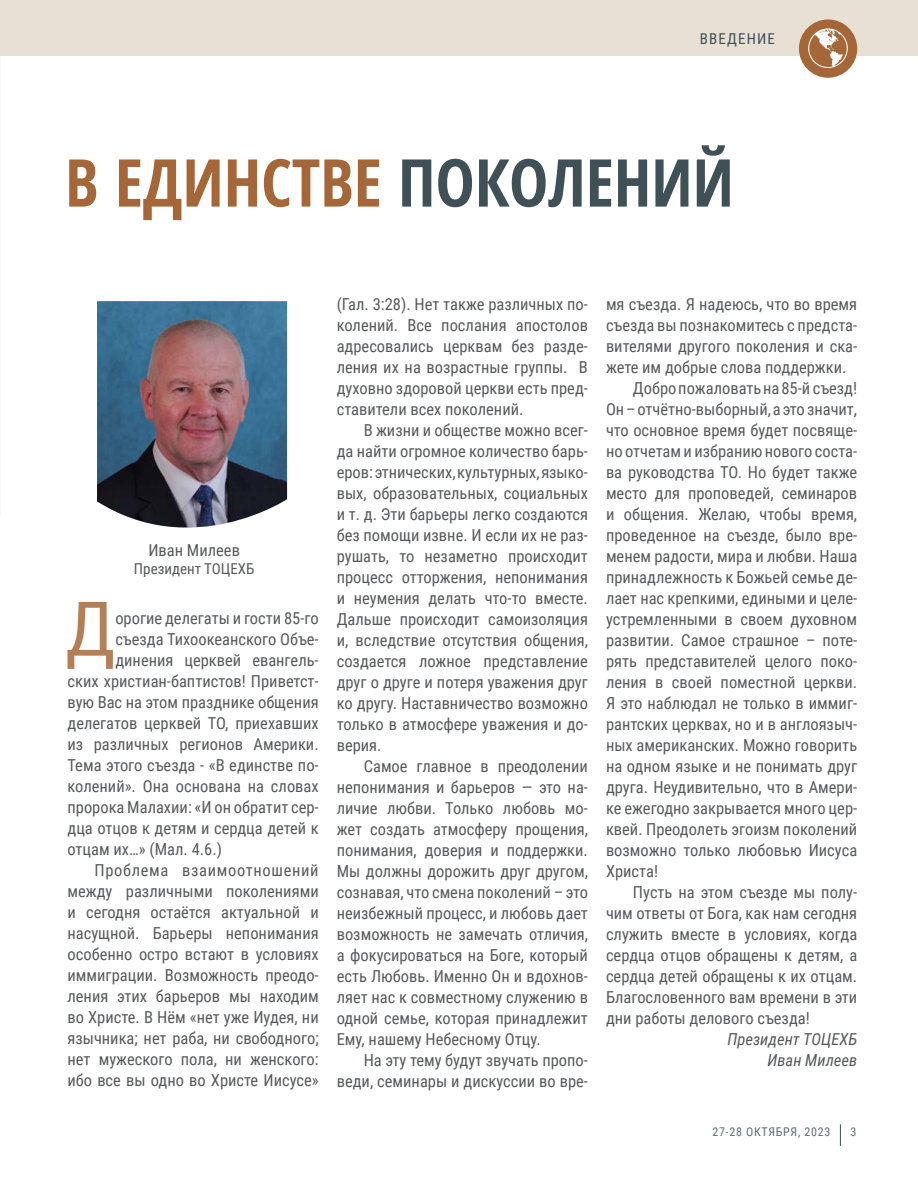
<style>
.page{position:relative;width:918px;height:1188px;background:#fff}
.page>*{position:absolute;margin:0;border:0;box-sizing:border-box;transform-origin:0 0}
.t1{font:75.6px "Roboto Condensed";color:#b47e56}
.t2{font:700 66px "Open Sans Condensed";color:#a66738}
.t3{font:16.5px/21px "Roboto Condensed";color:#58595b;text-align:justify}
.t4{font:italic 16.5px/21px "Roboto Condensed";color:#58595b;text-align:right}
.t5{font:16.5px "Roboto Condensed";letter-spacing:.04em;color:#58595b}
.t6{font:15px "Roboto Condensed";color:#58595b}
.t7{font:15px "Roboto Condensed";letter-spacing:.075em;color:#3f5056}
.t8{font:12px "Roboto Condensed";letter-spacing:.06em;color:#5d6c71}
.s1{color:#3f5056}
</style>
<div class="page">
<div style="left:0;top:0;width:918px;height:56px;background:#e8e0d5"></div>
<div style="left:799px;top:19px;width:58px;height:59px;background:#a66738;border-radius:50%"></div>
<svg style="left:808px;top:28px;width:40px;height:40px"></svg>
<img style="left:97px;top:301px;width:190px;height:227px">
<svg style="left:840px;top:1124px;width:1px;height:22px"></svg>
<p class="t7" style="left:700px;top:28px;width:77px">ВВЕДЕНИЕ</p>
<h2 class="t2" style="left:65px;top:137px;width:670px">В ЕДИНСТВЕ <span class="s1">ПОКОЛЕНИЙ</span></h2>
<p class="t3" style="left:148px;top:539px;width:93px">Иван Милеев</p>
<p class="t6" style="left:134px;top:558px;width:122px">Президент ТОЦЕХБ</p>
<h1 class="t1" style="left:65px;top:576px;width:51px">Д</h1>
<p class="t3" style="left:115px;top:607px;width:205px">орогие делегаты и гости 85-го</p>
<p class="t3" style="left:115px;top:628px;width:205px">съезда Тихоокеанского Объе-</p>
<p class="t3" style="left:115px;top:649px;width:205px">динения церквей евангель-</p>
<p class="t3" style="left:67px;top:670px;width:253px">ских христиан-баптистов! Приветст-</p>
<p class="t3" style="left:67px;top:691px;width:253px">вую Вас на этом празднике общения</p>
<p class="t3" style="left:67px;top:712px;width:253px">делегатов церквей ТО, приехавших</p>
<p class="t3" style="left:67px;top:733px;width:253px">из различных регионов Америки.</p>
<p class="t3" style="left:67px;top:754px;width:253px">Тема этого съезда - «В единстве по-</p>
<p class="t3" style="left:67px;top:775px;width:253px">колений». Она основана на словах</p>
<p class="t3" style="left:67px;top:796px;width:253px">пророка Малахии: «И он обратит сер-</p>
<p class="t3" style="left:67px;top:817px;width:253px">дца отцов к детям и сердца детей к</p>
<p class="t3" style="left:67px;top:838px;width:156px">отцам их…» (Мал. 4.6.)</p>
<p class="t5" style="left:94px;top:859px;width:226px">Проблема взаимоотношений</p>
<p class="t3" style="left:67px;top:880px;width:253px">между различными поколениями</p>
<p class="t3" style="left:67px;top:901px;width:253px">и сегодня остаётся актуальной и</p>
<p class="t3" style="left:67px;top:922px;width:253px">насущной. Барьеры непонимания</p>
<p class="t3" style="left:67px;top:943px;width:253px">особенно остро встают в условиях</p>
<p class="t3" style="left:67px;top:964px;width:253px">иммиграции. Возможность преодо-</p>
<p class="t3" style="left:67px;top:985px;width:253px">ления этих барьеров мы находим</p>
<p class="t3" style="left:67px;top:1006px;width:253px">во Христе. В Нём «нет уже Иудея, ни</p>
<p class="t3" style="left:67px;top:1027px;width:253px">язычника; нет раба, ни свободного;</p>
<p class="t3" style="left:67px;top:1048px;width:253px">нет мужеского пола, ни женского:</p>
<p class="t3" style="left:67px;top:1069px;width:253px">ибо все вы одно во Христе Иисусе»</p>
<p class="t3" style="left:337px;top:293px;width:253px">(Гал. 3:28). Нет также различных по&shy;колений. Все послания апостолов адресовались церквам без разде&shy;ления их на возрастные группы. В духовно здоровой церкви есть пред&shy;ставители всех поколений.</p>
<p class="t3" style="left:337px;top:419px;width:253px;text-indent:27px">В жизни и обществе можно всег&shy;да найти огромное количество барь&shy;еров: этнических, культурных, языко&shy;вых, образовательных, социальных и т. д. Эти барьеры легко создаются без помощи извне. И если их не раз&shy;рушать, то незаметно происходит процесс отторжения, непонимания и неумения делать что-то вместе.<br>Дальше происходит самоизоляция и, вследствие отсутствия общения, создается ложное представление друг о друге и потеря уважения друг ко другу. Наставничество возможно только в атмосфере уважения и до&shy;верия.</p>
<p class="t3" style="left:337px;top:755px;width:253px;text-indent:27px">Самое главное в преодолении непонимания и барьеров — это на&shy;личие любви. Только любовь мо&shy;жет создать атмосферу прощения, понимания, доверия и поддержки.<br>Мы должны дорожить друг другом, сознавая, что смена поколений – это неизбежный процесс, и любовь дает возможность не замечать отличия, а фокусироваться на Боге, который есть Любовь. Именно Он и вдохнов&shy;ляет нас к совместному служению в одной семье, которая принадлежит Ему, нашему Небесному Отцу.</p>
<p class="t3" style="left:337px;top:1049px;width:253px;text-align:right">На эту тему будут звучать пропо&shy;веди, семинары и дискуссии во вре-</p>
<p class="t3" style="left:606px;top:293px;width:253px">мя съезда. Я надеюсь, что во время</p>
<p class="t3" style="left:606px;top:314px;width:253px">съезда вы познакомитесь с предста-</p>
<p class="t3" style="left:606px;top:335px;width:253px">вителями другого поколения и ска-</p>
<p class="t3" style="left:606px;top:356px;width:242px">жете им добрые слова поддержки.</p>
<p class="t3" style="left:633px;top:377px;width:226px">Добро пожаловать на 85-й съезд!</p>
<p class="t3" style="left:606px;top:398px;width:253px">Он – отчётно-выборный, а это значит,</p>
<p class="t3" style="left:606px;top:419px;width:253px">что основное время будет посвяще-</p>
<p class="t3" style="left:606px;top:440px;width:253px">но отчетам и избранию нового соста-</p>
<p class="t3" style="left:606px;top:461px;width:253px">ва руководства ТО. Но будет также</p>
<p class="t3" style="left:606px;top:482px;width:253px">место для проповедей, семинаров</p>
<p class="t3" style="left:606px;top:503px;width:253px">и общения. Желаю, чтобы время,</p>
<p class="t3" style="left:606px;top:524px;width:253px">проведенное на съезде, было вре-</p>
<p class="t3" style="left:606px;top:545px;width:253px">менем радости, мира и любви. Наша</p>
<p class="t3" style="left:606px;top:566px;width:253px">принадлежность к Божьей семье де-</p>
<p class="t3" style="left:606px;top:587px;width:253px">лает нас крепкими, едиными и целе-</p>
<p class="t3" style="left:606px;top:608px;width:253px">устремленными в своем духовном</p>
<p class="t3" style="left:606px;top:629px;width:253px">развитии. Самое страшное – поте-</p>
<p class="t3" style="left:606px;top:650px;width:253px">рять представителей целого поко-</p>
<p class="t3" style="left:606px;top:671px;width:253px">ления в своей поместной церкви.</p>
<p class="t3" style="left:606px;top:692px;width:253px">Я это наблюдал не только в иммиг-</p>
<p class="t3" style="left:606px;top:713px;width:253px">рантских церквах, но и в англоязыч-</p>
<p class="t3" style="left:606px;top:734px;width:253px">ных американских. Можно говорить</p>
<p class="t3" style="left:606px;top:755px;width:253px">на одном языке и не понимать друг</p>
<p class="t3" style="left:606px;top:776px;width:253px">друга. Неудивительно, что в Амери-</p>
<p class="t3" style="left:606px;top:797px;width:253px">ке ежегодно закрывается много цер-</p>
<p class="t3" style="left:606px;top:818px;width:253px">квей. Преодолеть эгоизм поколений</p>
<p class="t3" style="left:606px;top:839px;width:253px">возможно только любовью Иисуса</p>
<p class="t3" style="left:606px;top:860px;width:54px">Христа!</p>
<p class="t3" style="left:633px;top:881px;width:226px">Пусть на этом съезде мы полу-</p>
<p class="t3" style="left:606px;top:902px;width:253px">чим ответы от Бога, как нам сегодня</p>
<p class="t3" style="left:606px;top:923px;width:253px">служить вместе в условиях, когда</p>
<p class="t3" style="left:606px;top:944px;width:253px">сердца отцов обращены к детям, а</p>
<p class="t3" style="left:606px;top:965px;width:253px">сердца детей обращены к их отцам.</p>
<p class="t3" style="left:606px;top:986px;width:253px">Благословенного вам времени в эти</p>
<p class="t3" style="left:606px;top:1007px;width:205px">дни работы делового съезда!</p>
<p class="t4" style="left:727px;top:1028px;width:131px">Президент ТОЦЕХБ<br>Иван Милеев</p>
<p class="t8" style="left:712px;top:1123px;width:120px">27-28 ОКТЯБРЯ, 2023</p>
<p class="t8" style="left:850px;top:1123px;width:7px">3</p>
</div>
